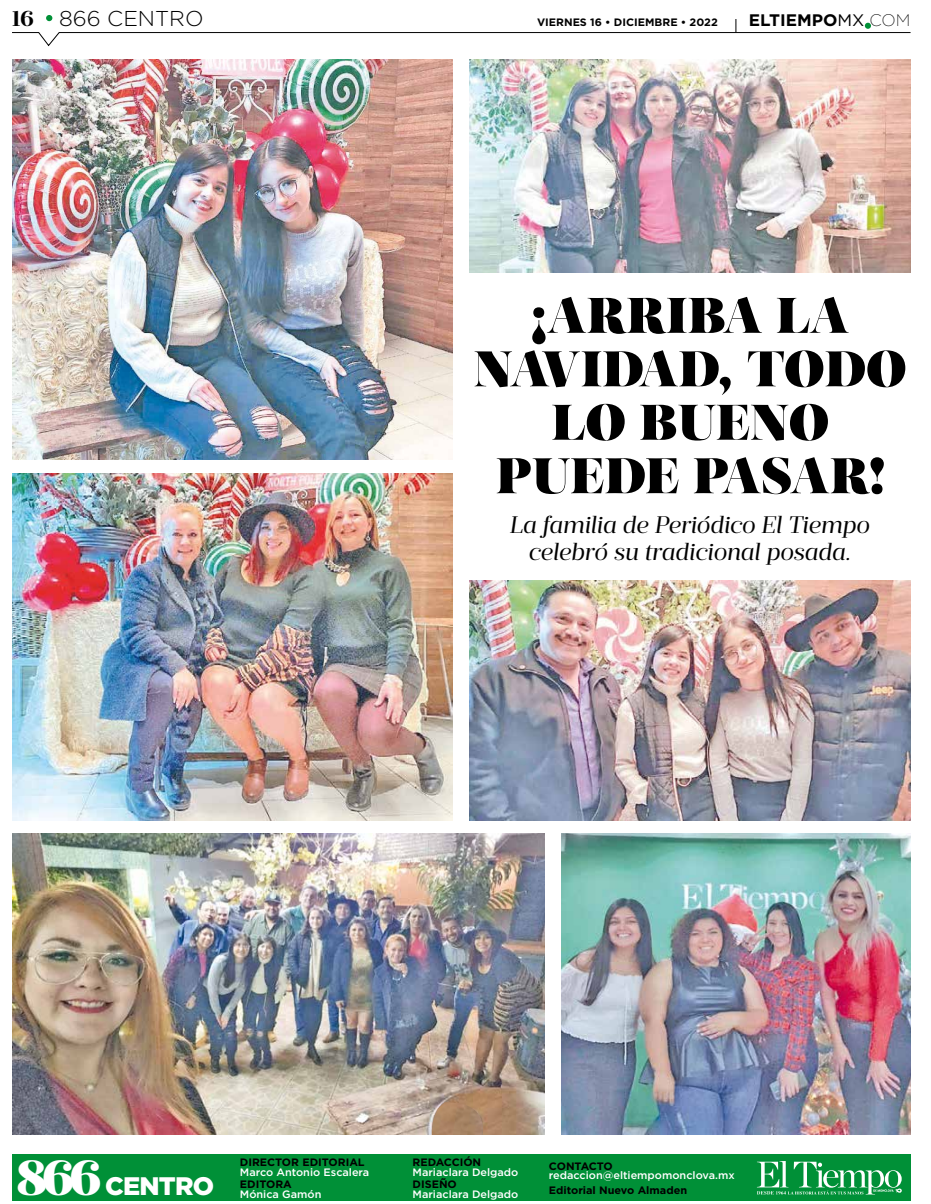
<style>
.page{position:relative;width:931px;height:1204px;background:#fff}
.page>*{position:absolute;margin:0;border:0;box-sizing:border-box;transform-origin:0 0}
.t1{font:50.12px/53.4px "Salome";color:#000;text-align:center}
.t2{font:900 25.38px "Gotham";letter-spacing:-.03em;color:#fff}
.t3{font:italic 23.88px/26.8px "Prumo Deck";color:#000;text-align:center}
.t4{font:300 21.5px "Gotham";color:#000}
.t5{font:700 16.75px "Gotham";color:#000}
.t6{font:500 10.75px "Gotham";color:#fff}
.t7{font:700 10.75px "Gotham";color:#000}
.t8{font:700 10.75px "Gotham";letter-spacing:-.02em;color:#000}
.s1{font-family:"Prumo Deck";font-weight:700}
.s2{font-weight:400}
.s3{font-weight:200}
.s4{font-family:"Prumo Deck";font-size:49.12px}
</style>
<div class="page">
<img style="left:561px;top:834px;width:349px;height:300px">
<img style="left:470px;top:59px;width:440px;height:214px">
<img style="left:12px;top:834px;width:532px;height:300px">
<img style="left:12px;top:59px;width:440px;height:401px">
<svg style="left:12px;top:15px;width:898px;height:31px"></svg>
<img style="left:12px;top:473px;width:440px;height:347px">
<div style="left:12px;top:1154px;width:898px;height:47px;background:#009037"></div>
<svg style="left:757px;top:1161px;width:144px;height:33px"></svg>
<img style="left:470px;top:580px;width:440px;height:240px">
<img style="left:431px;top:1102px;width:63px;height:33px">
<div style="left:426px;top:1134px;width:63px;height:12px;background:#fff"></div>
<h3 class="t4" style="left:12px;top:4px;width:193px"><span class="s1">16</span> 866 CENTRO</h3>
<p class="t7" style="left:537px;top:15px;width:182px">VIERNES 16 • DICIEMBRE • 2022</p>
<h3 class="t5" style="left:749px;top:9px;width:163px">ELTIEMPO<span class="s2">MX</span> <span class="s3">COM</span></h3>
<h1 class="t1" style="left:474px;top:288px;width:434px">¡ARRIBA LA<br>NAVIDAD, TODO<br>LO BUENO<br>PUEDE PASAR!</h1>
<h3 class="t3" style="left:510px;top:512px;width:361px">La familia de Periódico El Tiempo celebró su tradicional posada.</h3>
<h2 class="t2" style="left:16px;top:1168px;width:200px"><span class="s4">866</span> CENTRO</h2>
<p class="t7" style="left:240px;top:1155px;width:126px">DIRECTOR EDITORIAL</p>
<p class="t6" style="left:240px;top:1165px;width:131px">Marco Antonio Escalera</p>
<p class="t7" style="left:240px;top:1177px;width:53px">EDITORA</p>
<p class="t6" style="left:240px;top:1187px;width:83px">Mónica Gamón</p>
<p class="t7" style="left:412px;top:1155px;width:70px">REDACCIÓN</p>
<p class="t6" style="left:412px;top:1165px;width:107px">Mariaclara Delgado</p>
<p class="t7" style="left:412px;top:1177px;width:46px">DISEÑO</p>
<p class="t6" style="left:412px;top:1187px;width:107px">Mariaclara Delgado</p>
<p class="t8" style="left:549px;top:1159px;width:65px">CONTACTO</p>
<p class="t6" style="left:549px;top:1168px;width:187px">redaccion@eltiempomonclova.mx</p>
<p class="t7" style="left:549px;top:1183px;width:140px">Editorial Nuevo Almaden</p>
</div>
